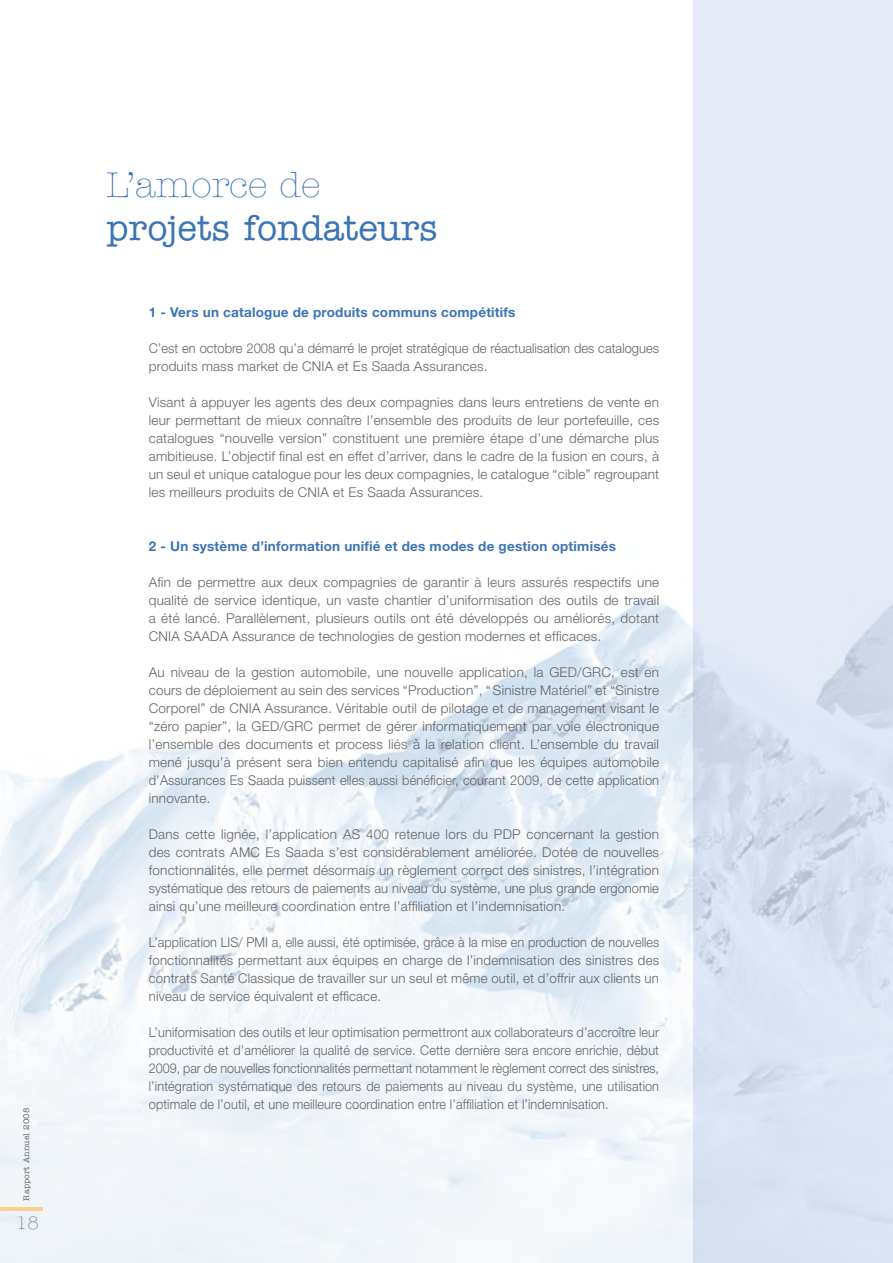
<style>
.page{position:relative;width:893px;height:1263px;background:#fff}
.page>*{position:absolute;margin:0;border:0;box-sizing:border-box;transform-origin:0 0}
.t1{font:500 36px "American Typewriter";color:#3c75b5}
.t2{font:300 36px "American Typewriter";color:#3c75b5}
.t3{font:300 18px "American Typewriter";color:#636467}
.t4{font:300 13.5px/18px "Helvetica Neue";letter-spacing:.015em;color:#636467;text-align:justify}
.t5{font:300 13.5px/18px "Helvetica Neue";letter-spacing:.015em;color:#636467;text-align:justify;scale:.94 1}
.t6{font:300 13.5px/18px "Helvetica Neue";letter-spacing:.015em;color:#636467;scale:.96 1}
.t7{font:700 13.5px "Helvetica Neue";letter-spacing:.015em;color:#3c75b5}
.t8{font:500 8.25px "American Typewriter";letter-spacing:.015em;color:#636467}
</style>
<div class="page">
<img style="left:0;top:598px;width:693px;height:665px">
<hr style="left:0;top:1208px;width:43px;height:3px;background:#fbd08d">
<svg style="left:693px;top:0;width:200px;height:1263px;background:#dde6f3"></svg>
<p class="t8" style="left:22px;top:1200px;width:95px;rotate:-90deg">Rapport Annuel 2008</p>
<h2 class="t3" style="left:16px;top:1213px;width:25px">18</h2>
<h1 class="t2" style="left:106px;top:165px;width:216px">L’amorce de</h1>
<h1 class="t1" style="left:106px;top:208px;width:333px">projets fondateurs</h1>
<p class="t7" style="left:149px;top:304px;width:368px">1 - Vers un catalogue de produits communs compétitifs</p>
<p class="t6" style="left:149px;top:339px;width:533px">C’est en octobre 2008 qu’a démarré le projet stratégique de réactualisation des catalogues produits mass market de CNIA et Es Saada Assurances.</p>
<p class="t4" style="left:149px;top:393px;width:512px">Visant à appuyer les agents des deux compagnies dans leurs entretiens de vente en leur permettant de mieux connaître l’ensemble des produits de leur portefeuille, ces catalogues “nouvelle version” constituent une première étape d’une démarche plus ambitieuse. L’objectif final est en effet d’arriver, dans le cadre de la fusion en cours, à un seul et unique catalogue pour les deux compagnies, le catalogue “cible” regroupant les meilleurs produits de CNIA et Es Saada Assurances.</p>
<p class="t7" style="left:149px;top:538px;width:469px">2 - Un système d’information unifié et des modes de gestion optimisés</p>
<p class="t4" style="left:149px;top:573px;width:512px">Afin de permettre aux deux compagnies de garantir à leurs assurés respectifs une qualité de service identique, un vaste chantier d’uniformisation des outils de travail a été lancé. Parallèlement, plusieurs outils ont été développés ou améliorés, dotant CNIA SAADA Assurance de technologies de gestion modernes et efficaces.</p>
<p class="t4" style="left:149px;top:663px;width:512px">Au niveau de la gestion automobile, une nouvelle application, la GED/GRC, est en cours de déploiement au sein des services “Production”, “ Sinistre Matériel” et “Sinistre Corporel” de CNIA Assurance. Véritable outil de pilotage et de management visant le “zéro papier”, la GED/GRC permet de gérer informatiquement par voie électronique l’ensemble des documents et process liés à la relation client. L’ensemble du travail mené jusqu’à présent sera bien entendu capitalisé afin que les équipes automobile d’Assurances Es Saada puissent elles aussi bénéficier, courant 2009, de cette application innovante.</p>
<p class="t4" style="left:149px;top:825px;width:512px">Dans cette lignée, l’application AS 400 retenue lors du PDP concernant la gestion des contrats AMC Es Saada s’est considérablement améliorée. Dotée de nouvelles fonctionnalités, elle permet désormais un règlement correct des sinistres, l’intégration systématique des retours de paiements au niveau du système, une plus grande ergonomie ainsi qu’une meilleure coordination entre l’affiliation et l’indemnisation.</p>
<p class="t5" style="left:149px;top:933px;width:544px">L’application LIS/ PMI a, elle aussi, été optimisée, grâce à la mise en production de nouvelles fonctionnalités permettant aux équipes en charge de l’indemnisation des sinistres des contrats Santé Classique de travailler sur un seul et même outil, et d’offrir aux clients un niveau de service équivalent et efficace.</p>
<p class="t5" style="left:149px;top:1023px;width:544px">L’uniformisation des outils et leur optimisation permettront aux collaborateurs d’accroître leur productivité et d’améliorer la qualité de service. Cette dernière sera encore enrichie, début 2009, par de nouvelles fonctionnalités permettant notamment le règlement correct des sinistres, l’intégration systématique des retours de paiements au niveau du système, une utilisation optimale de l’outil, et une meilleure coordination entre l’affiliation et l’indemnisation.</p>
</div>
